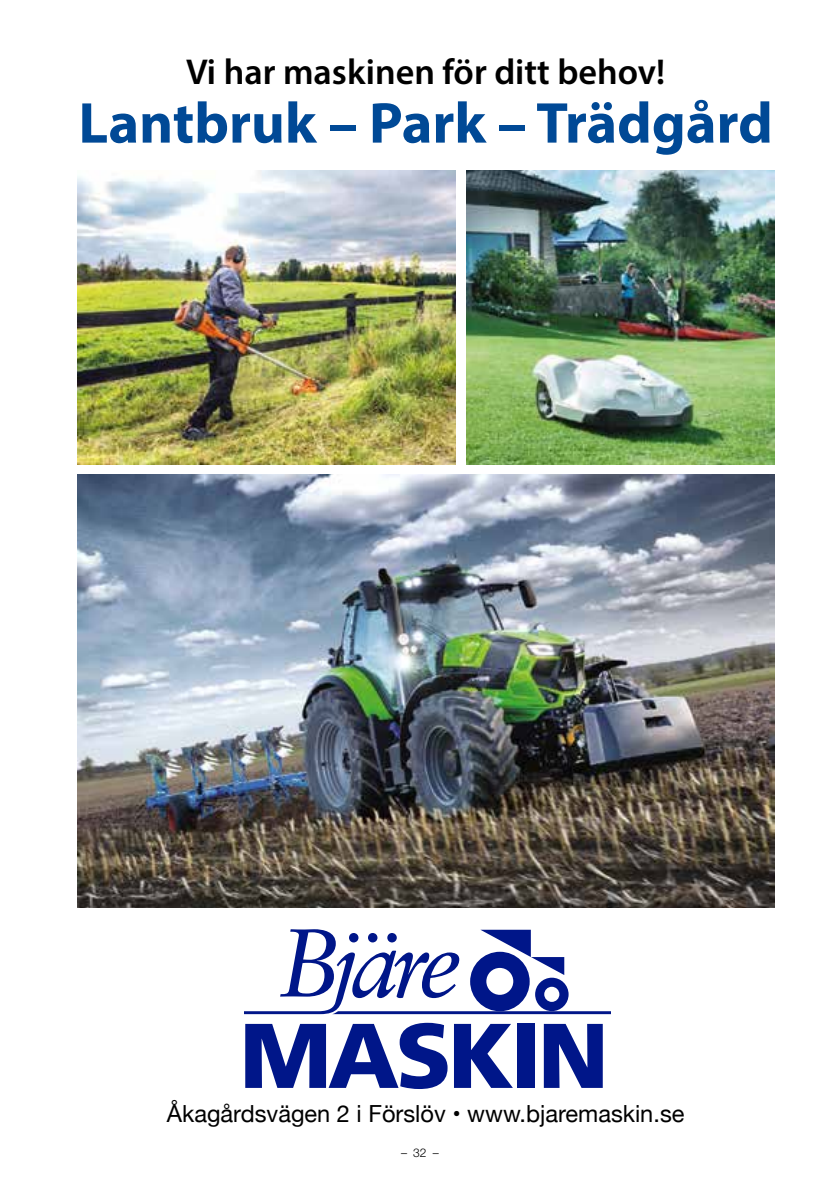
<style>
.page{position:relative;width:840px;height:1191px;background:#fff}
.page>*{position:absolute;margin:0;border:0;box-sizing:border-box;transform-origin:0 0}
.t1{font:700 58.2px "Myriad Pro";color:#004996}
.t2{font:600 36px "Myriad Pro";color:#000}
.t3{font:23.6px "Helvetica Neue";color:#000}
.t4{font:300 12px "Helvetica Neue LT Pro";color:#000}
</style>
<div class="page">
<img style="left:77px;top:475px;width:696px;height:432px">
<img style="left:77px;top:170px;width:378px;height:294px">
<img style="left:466px;top:170px;width:307px;height:294px">
<svg style="left:244px;top:929px;width:367px;height:160px"></svg>
<h2 class="t2" style="left:186px;top:49px;width:480px">Vi har maskinen för ditt behov!</h2>
<h1 class="t1" style="left:78px;top:85px;width:695px">Lantbruk – Park – Trädgård</h1>
<p class="t3" style="left:167px;top:1097px;width:519px">Åkagårdsvägen 2 i Förslöv • www.bjaremaskin.se</p>
<p class="t4" style="left:401px;top:1145px;width:39px">–32–</p>
</div>
